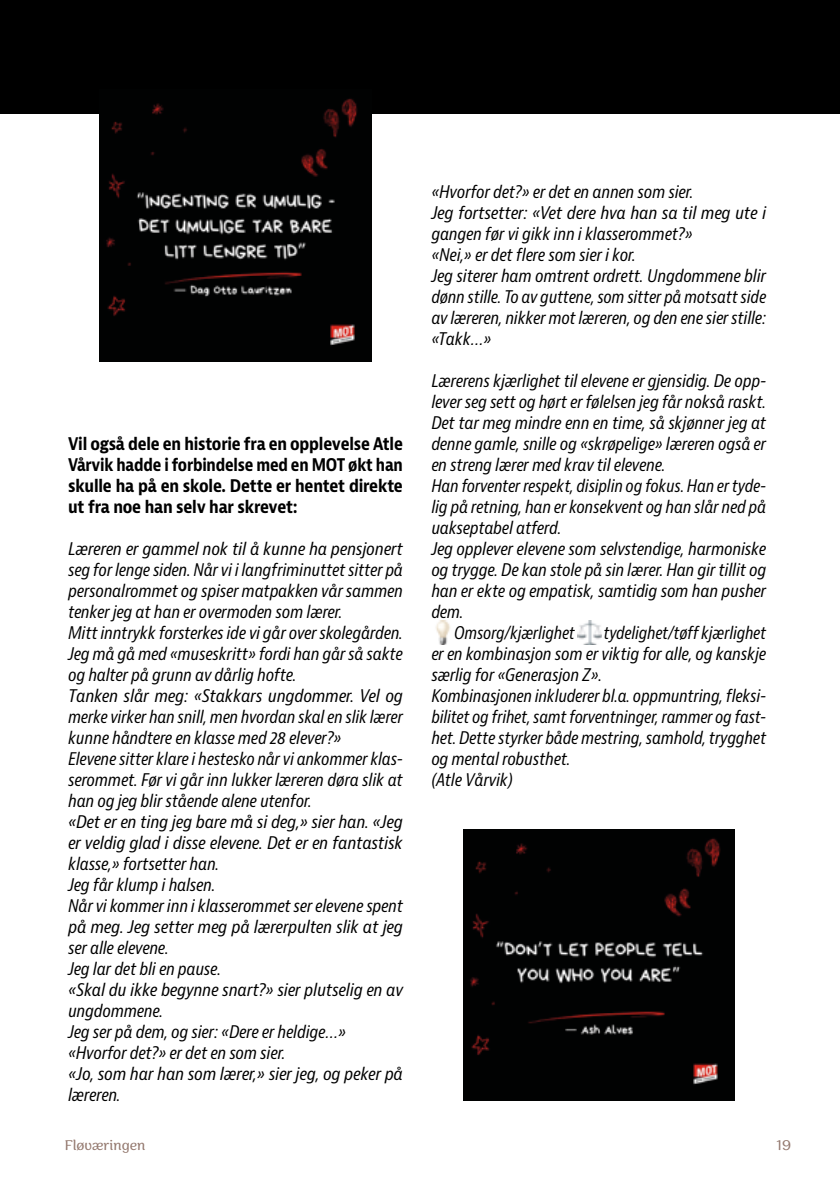
<style>
.page{position:relative;width:840px;height:1191px;background:#fff}
.page>*{position:absolute;margin:0;border:0;box-sizing:border-box;transform-origin:0 0}
.t1{font:italic condensed 17px/21px "Bernina Sans";letter-spacing:-.01em;color:#000}
.t2{font:italic condensed 17px/21px "Bernina Sans";letter-spacing:-.01em;color:#000;scale:.95 1}
.t3{font:italic condensed 17px/21px "Bernina Sans";letter-spacing:-.01em;color:#000;scale:.91 1}
.t4{font:700 condensed 17px/21px "Bernina Sans";letter-spacing:-.01em;color:#000;text-align:justify;scale:.95 1}
.t5{font:italic condensed 17px "Bernina Sans";letter-spacing:-.01em;color:#000;scale:.93 1}
.t6{font:italic condensed 17px "Bernina Sans";letter-spacing:-.01em;color:#000;scale:.94 1}
.t7{font:300 16px "Sirenia";color:#94796f}
</style>
<div class="page">
<img style="left:435px;top:621px;width:16px;height:24px">
<img style="left:577px;top:621px;width:24px;height:24px">
<div style="left:0;top:0;width:839px;height:113px;background:#000"></div>
<img style="left:99px;top:98px;width:272px;height:264px">
<img style="left:463px;top:829px;width:271px;height:271px">
<p class="t2" style="left:431px;top:182px;width:354px">«Hvorfor det?» er det en annen som sier.<br>Jeg fortsetter: «Vet dere hva han sa til meg ute i gangen før vi gikk inn i klasserommet?»<br>«Nei,» er det flere som sier i kor.<br>Jeg siterer ham omtrent ordrett. Ungdommene blir dønn stille. To av guttene, som sitter på motsatt side av læreren, nikker mot læreren, og den ene sier stille: «Takk…»</p>
<p class="t2" style="left:431px;top:371px;width:354px">Lærerens kjærlighet til elevene er gjensidig. De opp-</p>
<p class="t2" style="left:431px;top:392px;width:354px">lever seg sett og hørt er følelsen jeg får nokså raskt.</p>
<p class="t2" style="left:431px;top:413px;width:354px">Det tar meg mindre enn en time, så skjønner jeg at</p>
<p class="t2" style="left:431px;top:434px;width:354px">denne gamle, snille og «skrøpelige» læreren også er</p>
<p class="t2" style="left:431px;top:455px;width:248px">en streng lærer med krav til elevene.</p>
<p class="t5" style="left:431px;top:476px;width:361px">Han forventer respekt, disiplin og fokus. Han er tyde-</p>
<p class="t6" style="left:431px;top:497px;width:357px">lig på retning, han er konsekvent og han slår ned på</p>
<p class="t2" style="left:431px;top:518px;width:138px">uakseptabel atferd.</p>
<p class="t2" style="left:431px;top:539px;width:354px">Jeg opplever elevene som selvstendige, harmoniske</p>
<p class="t2" style="left:431px;top:560px;width:354px">og trygge. De kan stole på sin lærer. Han gir tillit og</p>
<p class="t2" style="left:431px;top:581px;width:354px">han er ekte og empatisk, samtidig som han pusher</p>
<p class="t2" style="left:431px;top:602px;width:35px">dem.</p>
<p class="t3" style="left:454px;top:623px;width:134px">Omsorg/kjærlighet</p>
<p class="t4" style="left:68px;top:434px;width:354px">Vil også dele en historie fra en opplevelse Atle Vårvik hadde i forbindelse med en MOT økt han skulle ha på en skole. Dette er hentet direkte ut fra noe han selv har skrevet:</p>
<p class="t1" style="left:68px;top:539px;width:336px">Læreren er gammel nok til å kunne ha pensjonert seg for lenge siden. Når vi i langfriminuttet sitter på personalrommet og spiser matpakken vår sammen tenker jeg at han er overmoden som lærer.<br>Mitt inntrykk forsterkes ide vi går over skolegården.<br>Jeg må gå med «museskritt» fordi han går så sakte og halter på grunn av dårlig hofte.<br>Tanken slår meg: «Stakkars ungdommer. Vel og merke virker han snill, men hvordan skal en slik lærer kunne håndtere en klasse med 28 elever?»<br>Elevene sitter klare i hestesko når vi ankommer klas&shy;serommet. Før vi går inn lukker læreren døra slik at han og jeg blir stående alene utenfor.<br>«Det er en ting jeg bare må si deg,» sier han. «Jeg er veldig glad i disse elevene. Det er en fantastisk klasse,» fortsetter han.<br>Jeg får klump i halsen.<br>Når vi kommer inn i klasserommet ser elevene spent på meg. Jeg setter meg på lærerpulten slik at jeg ser alle elevene.<br>Jeg lar det bli en pause.<br>«Skal du ikke begynne snart?» sier plutselig en av ungdommene.<br>Jeg ser på dem, og sier: «Dere er heldige…» «Hvorfor det?» er det en som sier.<br>«Jo, som har han som lærer,» sier jeg, og peker på læreren.</p>
<p class="t7" style="left:65px;top:1136px;width:82px">Fløværingen</p>
<p class="t7" style="left:776px;top:1136px;width:16px">19</p>
<p class="t3" style="left:431px;top:623px;width:369px;text-indent:172px">tydelighet/tøff kjærlighet er en kombinasjon som er viktig for alle, og kanskje særlig for «Generasjon Z».<br>Kombinasjonen inkluderer bl.a. oppmuntring, fleksi&shy;bilitet og frihet, samt forventninger, rammer og fast&shy;het. Dette styrker både mestring, samhold, trygghet og mental robusthet.<br>(Atle Vårvik)</p>
</div>
